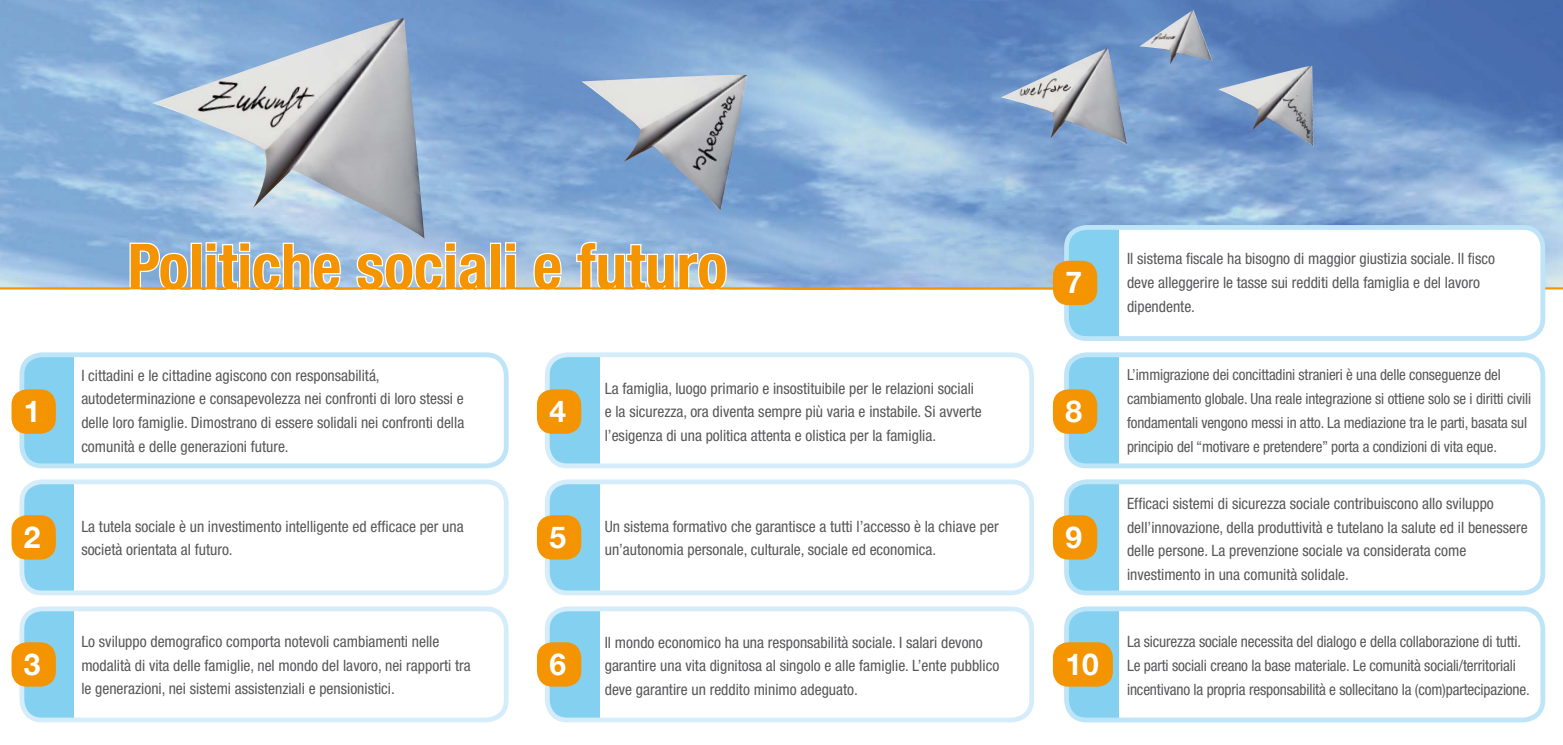
<style>
.page{position:relative;width:1563px;height:745px;background:#fff}
.page>*{position:absolute;margin:0;border:0;box-sizing:border-box;transform-origin:0 0}
.t1{font:700 condensed 62.5px "Helvetica Neue";color:#f39400}
.t2{font:700 30px "Helvetica Neue";color:#fff}
.t3{font:condensed 15.62px/23.8px "Helvetica Neue";color:#58585a}
.t4{font:condensed 15.25px/23.8px "Helvetica Neue";letter-spacing:-.01em;color:#58585a}
</style>
<div class="page">
<img style="left:0;top:0;width:1563px;height:287px">
<div style="left:22px;top:354px;width:52px;height:111px;background:#84d0f0"></div>
<div style="left:19px;top:352px;width:489px;height:116px;border:5px solid #bde4f7;border-radius:20px"></div>
<div style="left:547px;top:354px;width:53px;height:111px;background:#84d0f0"></div>
<div style="left:545px;top:352px;width:489px;height:116px;border:5px solid #d5edfa;border-radius:20px"></div>
<div style="left:1066px;top:354px;width:53px;height:111px;background:#84d0f0"></div>
<div style="left:1064px;top:352px;width:481px;height:116px;border:5px solid #bde4f7;border-radius:20px"></div>
<div style="left:22px;top:481px;width:52px;height:111px;background:#84d0f0"></div>
<div style="left:19px;top:479px;width:489px;height:116px;border:5px solid #d5edfa;border-radius:20px"></div>
<div style="left:547px;top:481px;width:53px;height:111px;background:#84d0f0"></div>
<div style="left:545px;top:479px;width:489px;height:116px;border:5px solid #d5edfa;border-radius:20px"></div>
<div style="left:1066px;top:481px;width:53px;height:111px;background:#84d0f0"></div>
<div style="left:1064px;top:479px;width:481px;height:116px;border:5px solid #bde4f7;border-radius:20px"></div>
<div style="left:22px;top:608px;width:52px;height:111px;background:#84d0f0"></div>
<div style="left:19px;top:606px;width:489px;height:116px;border:5px solid #d5edfa;border-radius:20px"></div>
<div style="left:547px;top:608px;width:53px;height:111px;background:#84d0f0"></div>
<div style="left:545px;top:606px;width:489px;height:116px;border:5px solid #d5edfa;border-radius:20px"></div>
<div style="left:1066px;top:608px;width:53px;height:111px;background:#84d0f0"></div>
<div style="left:1064px;top:606px;width:481px;height:116px;border:5px solid #bde4f7;border-radius:20px"></div>
<div style="left:13px;top:390px;width:42px;height:42px;background:#f39400;border-radius:14px"></div>
<div style="left:12px;top:389px;width:44px;height:44px;border:2px solid #f39400;border-radius:14px"></div>
<div style="left:538px;top:390px;width:42px;height:42px;background:#f39400;border-radius:14px"></div>
<div style="left:537px;top:389px;width:44px;height:44px;border:2px solid #f39400;border-radius:14px"></div>
<div style="left:1054px;top:390px;width:42px;height:42px;background:#f39400;border-radius:14px"></div>
<div style="left:1053px;top:389px;width:44px;height:44px;border:2px solid #f39400;border-radius:14px"></div>
<div style="left:13px;top:516px;width:42px;height:42px;background:#f39400;border-radius:14px"></div>
<div style="left:12px;top:515px;width:44px;height:44px;border:2px solid #f39400;border-radius:14px"></div>
<div style="left:538px;top:516px;width:42px;height:42px;background:#f39400;border-radius:14px"></div>
<div style="left:537px;top:515px;width:44px;height:44px;border:2px solid #f39400;border-radius:14px"></div>
<div style="left:1054px;top:516px;width:42px;height:42px;background:#f39400;border-radius:14px"></div>
<div style="left:1053px;top:515px;width:44px;height:44px;border:2px solid #f39400;border-radius:14px"></div>
<div style="left:13px;top:643px;width:42px;height:42px;background:#f39400;border-radius:14px"></div>
<div style="left:12px;top:642px;width:44px;height:44px;border:2px solid #f39400;border-radius:14px"></div>
<div style="left:538px;top:643px;width:42px;height:42px;background:#f39400;border-radius:14px"></div>
<div style="left:537px;top:642px;width:44px;height:44px;border:2px solid #f39400;border-radius:14px"></div>
<div style="left:1054px;top:643px;width:57px;height:42px;background:#f39400;border-radius:14px"></div>
<div style="left:1053px;top:642px;width:60px;height:44px;border:2px solid #f39400;border-radius:14px"></div>
<svg style="left:128px;top:241px;width:61px;height:49px"></svg>
<div style="left:191px;top:242px;width:11px;height:48px;border:2px solid #fff"></div>
<svg style="left:204px;top:241px;width:138px;height:49px"></svg>
<svg style="left:355px;top:241px;width:135px;height:49px"></svg>
<div style="left:490px;top:242px;width:11px;height:48px;border:2px solid #fff"></div>
<svg style="left:504px;top:241px;width:13px;height:49px"></svg>
<svg style="left:532px;top:251px;width:31px;height:39px"></svg>
<svg style="left:575px;top:240px;width:153px;height:50px"></svg>
<hr style="left:0;top:287px;width:1563px;height:2px;background:#f39400">
<div style="left:1066px;top:227px;width:476px;height:111px;background:#fff;border-radius:20px"></div>
<div style="left:1066px;top:227px;width:53px;height:111px;background:#84d0f0"></div>
<div style="left:1064px;top:225px;width:481px;height:116px;border:5px solid #bde4f7;border-radius:20px"></div>
<div style="left:1054px;top:262px;width:42px;height:41px;background:#f39400;border-radius:14px"></div>
<div style="left:1053px;top:260px;width:44px;height:45px;border:2px solid #f39400;border-radius:14px"></div>
<img style="left:152px;top:18px;width:272px;height:221px">
<img style="left:581px;top:75px;width:166px;height:136px">
<img style="left:1001px;top:48px;width:126px;height:97px">
<img style="left:1139px;top:10px;width:73px;height:55px">
<img style="left:1218px;top:66px;width:95px;height:80px">
<h1 class="t1" style="left:128px;top:228px;width:601px">Politiche sociali e futuro</h1>
<h2 class="t2" style="left:1065px;top:263px;width:18px">7</h2>
<p class="t3" style="left:81px;top:363px;width:384px">I cittadini e le cittadine agiscono con responsabilitá, autodeterminazione e consapevolezza nei confronti di loro stessi e delle loro famiglie. Dimostrano di essere solidali nei confronti della comunità e delle generazioni future.</p>
<p class="t3" style="left:605px;top:376px;width:378px">La famiglia, luogo primario e insostituibile per le relazioni sociali e la sicurezza, ora diventa sempre più varia e instabile. Si avverte l’esigenza di una politica attenta e olistica per la famiglia.</p>
<h2 class="t2" style="left:24px;top:392px;width:18px">1</h2>
<h2 class="t2" style="left:549px;top:392px;width:18px">4</h2>
<h2 class="t2" style="left:1065px;top:392px;width:18px">8</h2>
<p class="t3" style="left:81px;top:514px;width:384px">La tutela sociale è un investimento intelligente ed efficace per una società orientata al futuro.</p>
<p class="t3" style="left:605px;top:514px;width:395px">Un sistema formativo che garantisce a tutti l’accesso è la chiave per un’autonomia personale, culturale, sociale ed economica.</p>
<h2 class="t2" style="left:24px;top:518px;width:18px">2</h2>
<h2 class="t2" style="left:549px;top:518px;width:18px">5</h2>
<h2 class="t2" style="left:1065px;top:518px;width:18px">9</h2>
<p class="t3" style="left:1127px;top:247px;width:369px">Il sistema fiscale ha bisogno di maggior giustizia sociale. Il fisco deve alleggerire le tasse sui redditi della famiglia e del lavoro dipendente.</p>
<p class="t4" style="left:1127px;top:363px;width:405px">L’immigrazione dei concittadini stranieri è una delle conseguenze del cambiamento globale. Una reale integrazione si ottiene solo se i diritti civili fondamentali vengono messi in atto. La mediazione tra le parti, basata sul principio del “motivare e pretendere” porta a condizioni di vita eque.</p>
<p class="t3" style="left:1127px;top:491px;width:402px">Efficaci sistemi di sicurezza sociale contribuiscono allo sviluppo dell’innovazione, della produttività e tutelano la salute ed il benessere delle persone. La prevenzione sociale va considerata come investimento in una comunità solidale.</p>
<p class="t3" style="left:81px;top:629px;width:391px">Lo sviluppo demografico comporta notevoli cambiamenti nelle modalità di vita delle famiglie, nel mondo del lavoro, nei rapporti tra le generazioni, nei sistemi assistenziali e pensionistici.</p>
<p class="t3" style="left:605px;top:629px;width:396px">Il mondo economico ha una responsabilità sociale. I salari devono garantire una vita dignitosa al singolo e alle famiglie. L’ente pubblico deve garantire un reddito minimo adeguato.</p>
<p class="t3" style="left:1127px;top:629px;width:404px">La sicurezza sociale necessita del dialogo e della collaborazione di tutti.<br>Le parti sociali creano la base materiale. Le comunità sociali/territoriali incentivano la propria responsabilità e sollecitano la (com)partecipazione.</p>
<h2 class="t2" style="left:24px;top:645px;width:18px">3</h2>
<h2 class="t2" style="left:549px;top:645px;width:18px">6</h2>
<h2 class="t2" style="left:1065px;top:645px;width:35px">10</h2>
</div>
